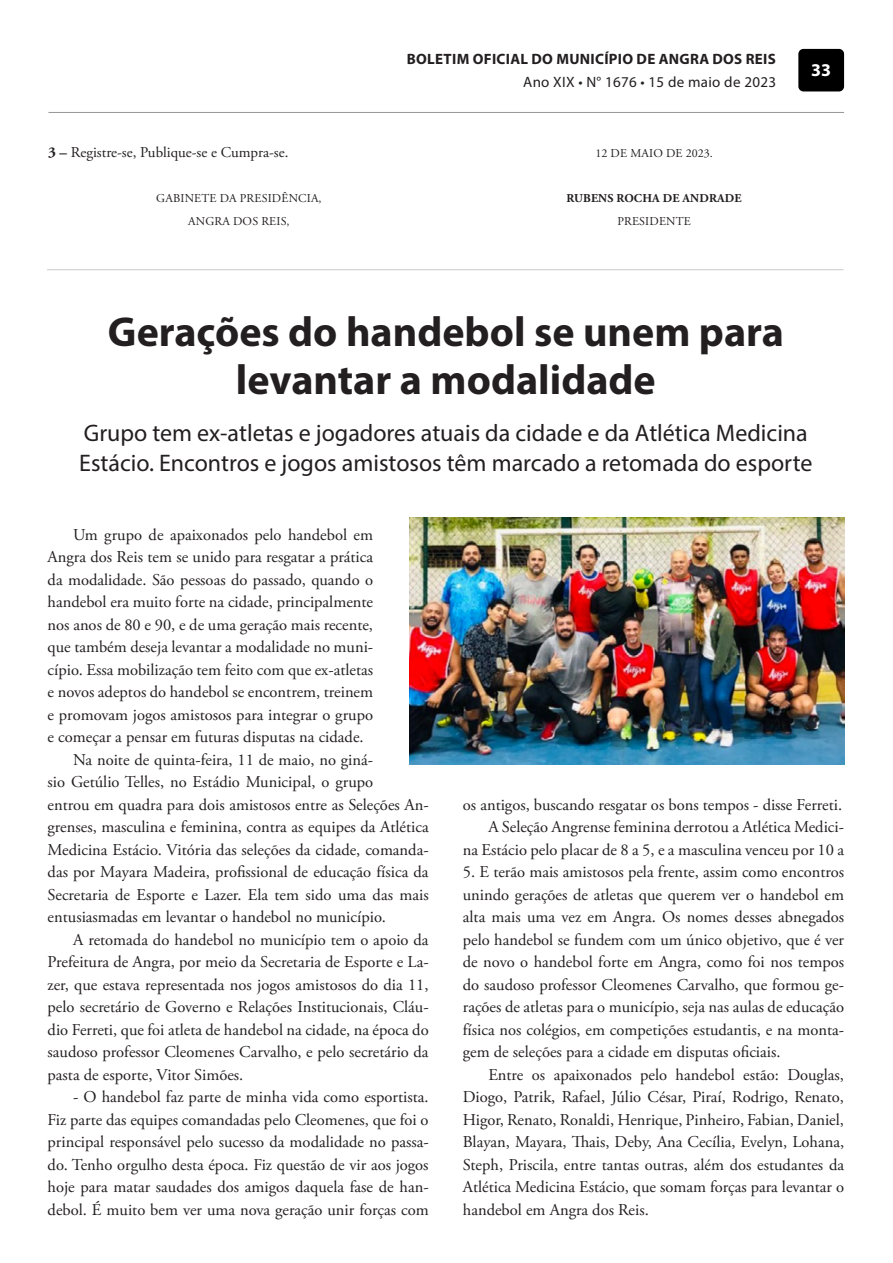
<style>
.page{position:relative;width:893px;height:1263px;background:#fff}
.page>*{position:absolute;margin:0;border:0;box-sizing:border-box;transform-origin:0 0}
.t1{font:700 42px/48px "Myriad Pro";color:#231f20;text-align:center}
.t2{font:24px/30px "Myriad Pro";color:#231f20}
.t3{font:700 18px "Myriad Pro";color:#fff}
.Massa_de_Texto_Matér{font:16.5px/22.5px "Adobe Garamond Pro";color:#231f20;text-align:justify}
.t4{font:700 15px "Myriad Pro";letter-spacing:.02em;color:#231f20}
.t5{font:15px "Adobe Garamond Pro";color:#231f20}
.t6{font:15px "Myriad Pro";letter-spacing:.02em;color:#231f20}
.Assinatura{font:12px "Adobe Garamond Pro";letter-spacing:.015em;color:#231f20}
.Assinatura_Bold{font:700 12px "Adobe Garamond Pro";letter-spacing:.015em;color:#231f20}
.s1{font-weight:700}
</style>
<div class="page">
<div style="left:798px;top:49px;width:46px;height:42px;background:#000;border-radius:5px"></div>
<hr style="left:48px;top:112px;width:796px;height:1px;background:#939598">
<hr style="left:47px;top:269px;width:796px;height:1px;background:#c7c8ca">
<img style="left:410px;top:517px;width:435px;height:248px">
<p class="t5" style="left:48px;top:143px;width:242px"><span class="s1">3 –</span> Registre-se, Publique-se e Cumpra-se.</p>
<p class="Assinatura" style="left:156px;top:191px;width:167px">GABINETE DA PRESIDÊNCIA,</p>
<p class="Assinatura" style="left:188px;top:214px;width:103px">ANGRA DOS REIS,</p>
<p class="t4" style="left:407px;top:50px;width:370px">BOLETIM OFICIAL DO MUNICÍPIO DE ANGRA DOS REIS</p>
<p class="t6" style="left:523px;top:73px;width:254px">Ano XIX • N° 1676 • 15 de maio de 2023</p>
<p class="Assinatura" style="left:596px;top:146px;width:119px">12 DE MAIO DE 2023.</p>
<p class="Assinatura_Bold" style="left:566px;top:191px;width:177px">RUBENS ROCHA DE ANDRADE</p>
<p class="Assinatura" style="left:617px;top:214px;width:75px">PRESIDENTE</p>
<p class="t3" style="left:811px;top:58px;width:21px">33</p>
<p class="t1" style="left:108px;top:307px;width:678px">Gerações do handebol se unem para levantar a modalidade</p>
<p class="t2" style="left:79px;top:418px;width:735px">Grupo tem ex-atletas e jogadores atuais da cidade e da Atlética Medicina<br>Estácio. Encontros e jogos amistosos têm marcado a retomada do esporte</p>
<p class="Massa_de_Texto_Matér" style="left:48px;top:524px;width:327px;text-indent:26px">Um grupo de apaixonados pelo handebol em Angra dos Reis tem se unido para resgatar a prática da modalidade. São pessoas do passado, quando o handebol era muito forte na cidade, principalmente nos anos de 80 e 90, e de uma geração mais recente, que também deseja levantar a modalidade no muni&shy;cípio. Essa mobilização tem feito com que ex-atletas e novos adeptos do handebol se encontrem, treinem e promovam jogos amistosos para integrar o grupo e começar a pensar em futuras disputas na cidade.</p>
<p class="Massa_de_Texto_Matér" style="left:48px;top:749px;width:383px;text-align:left;text-indent:26px">Na noite de quinta-feira, 11 de maio, no giná-<br>sio Getúlio Telles, no Estádio Municipal, o grupo<br>entrou em quadra para dois amistosos entre as Seleções An&shy;grenses, masculina e feminina, contra as equipes da Atlética Medicina Estácio. Vitória das seleções da cidade, comanda&shy;das por Mayara Madeira, profissional de educação física da Secretaria de Esporte e Lazer. Ela tem sido uma das mais entusiasmadas em levantar o handebol no município.</p>
<p class="Massa_de_Texto_Matér" style="left:48px;top:929px;width:383px;text-indent:26px">A retomada do handebol no município tem o apoio da Prefeitura de Angra, por meio da Secretaria de Esporte e La&shy;zer, que estava representada nos jogos amistosos do dia 11, pelo secretário de Governo e Relações Institucionais, Cláu&shy;dio Ferreti, que foi atleta de handebol na cidade, na época do saudoso professor Cleomenes Carvalho, e pelo secretário da pasta de esporte, Vitor Simões.</p>
<p class="Massa_de_Texto_Matér" style="left:48px;top:1086px;width:383px;text-indent:26px">- O handebol faz parte de minha vida como esportista.<br>Fiz parte das equipes comandadas pelo Cleomenes, que foi o principal responsável pelo sucesso da modalidade no passa&shy;do. Tenho orgulho desta época. Fiz questão de vir aos jogos hoje para matar saudades dos amigos daquela fase de han&shy;debol. É muito bem ver uma nova geração unir forças com</p>
<p class="Massa_de_Texto_Matér" style="left:463px;top:794px;width:381px">os antigos, buscando resgatar os bons tempos - disse Ferreti.</p>
<p class="Massa_de_Texto_Matér" style="left:463px;top:816px;width:383px;text-align:right">A Seleção Angrense feminina derrotou a Atlética Medici-<br>na Estácio pelo placar de 8 a 5, e a masculina venceu por 10 a</p>
<p class="Massa_de_Texto_Matér" style="left:463px;top:861px;width:383px">5. E terão mais amistosos pela frente, assim como encontros unindo gerações de atletas que querem ver o handebol em alta mais uma vez em Angra. Os nomes desses abnegados pelo handebol se fundem com um único objetivo, que é ver de novo o handebol forte em Angra, como foi nos tempos do saudoso professor Cleomenes Carvalho, que formou ge&shy;rações de atletas para o município, seja nas aulas de educação física nos colégios, em competições estudantis, e na monta&shy;gem de seleções para a cidade em disputas oficiais.</p>
<p class="Massa_de_Texto_Matér" style="left:463px;top:1064px;width:383px;text-indent:26px">Entre os apaixonados pelo handebol estão: Douglas, Diogo, Patrik, Rafael, Júlio César, Piraí, Rodrigo, Renato, Higor, Renato, Ronaldi, Henrique, Pinheiro, Fabian, Daniel, Blayan, Mayara, Thais, Deby, Ana Cecília, Evelyn, Lohana, Steph, Priscila, entre tantas outras, além dos estudantes da Atlética Medicina Estácio, que somam forças para levantar o handebol em Angra dos Reis.</p>
</div>
